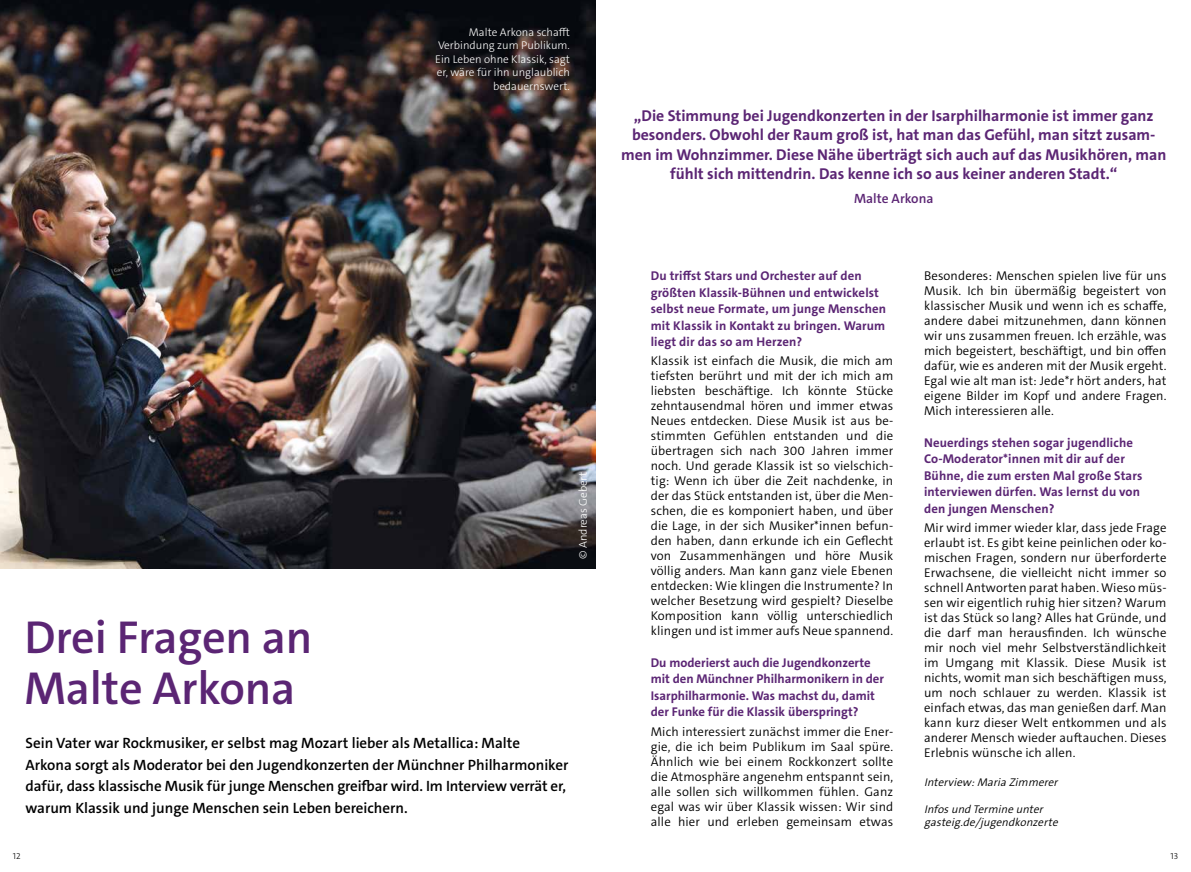
<style>
.page{position:relative;width:1191px;height:872px;background:#fff}
.page>*{position:absolute;margin:0;border:0;box-sizing:border-box;transform-origin:0 0}
.t1{font:600 46.5px/51px "The Sans C5";letter-spacing:-.005em;color:#5b2574}
.t2{font:700 15.75px/19.5px "The Sans C5";color:#5b2574;text-align:center}
.t3{font:600 15px/21.8px "The Sans C5";color:#000}
.t4{font:600 13.5px "The Sans C5";color:#5b2574}
.t5{font:300 12.75px/15px "The Sans C5";letter-spacing:.01em;color:#000;text-align:justify}
.t6{font:700 12.75px/16.5px "The Sans C5";letter-spacing:.01em;color:#5b2574}
.t7{font:300 11.25px/13.5px "The Sans C5";color:#fff;text-align:right}
.t8{font:italic 300 11.25px/13.5px "The Sans C5";color:#000}
.t9{font:300 9px "The Sans C5";color:#000}
</style>
<div class="page">
<img style="left:0;top:0;width:595px;height:568px">
<p class="t7" style="left:435px;top:25px;width:136px">Malte Arkona schafft<br>Verbindung zum Publikum.<br>Ein Leben ohne Klassik, sagt er, wäre für ihn unglaublich bedauernswert.</p>
<p class="t7" style="left:576px;top:559px;width:88px;rotate:-90deg">© Andreas Gebert</p>
<h1 class="t1" style="left:24px;top:612px;width:290px">Drei Fragen an<br>Malte Arkona</h1>
<p class="t3" style="left:26px;top:732px;width:544px">Sein Vater war Rockmusiker, er selbst mag Mozart lieber als Metallica: Malte Arkona sorgt als Moderator bei den Jugendkonzerten der Münchner Philharmoniker dafür, dass klassische Musik für junge Menschen greifbar wird. Im Interview verrät er, warum Klassik und junge Menschen sein Leben bereichern.</p>
<p class="t2" style="left:621px;top:106px;width:547px">„Die Stimmung bei Jugendkonzerten in der Isarphilharmonie ist immer ganz besonders. Obwohl der Raum groß ist, hat man das Gefühl, man sitzt zusam&shy;men im Wohnzimmer. Diese Nähe überträgt sich auch auf das Musikhören, man fühlt sich mittendrin. Das kenne ich so aus keiner anderen Stadt.“</p>
<p class="t4" style="left:854px;top:190px;width:81px">Malte Arkona</p>
<p class="t6" style="left:651px;top:268px;width:237px">Du triffst Stars und Orchester auf den größten Klassik-Bühnen und entwickelst selbst neue Formate, um junge Menschen mit Klassik in Kontakt zu bringen. Warum liegt dir das so am Herzen?</p>
<p class="t5" style="left:651px;top:354px;width:244px">Klassik ist einfach die Musik, die mich am tiefsten berührt und mit der ich mich am liebsten beschäftige. Ich könnte Stücke zehntausendmal hören und immer etwas Neues entdecken. Diese Musik ist aus be&shy;stimmten Gefühlen entstanden und die übertragen sich nach 300 Jahren immer noch. Und gerade Klassik ist so vielschich&shy;tig: Wenn ich über die Zeit nachdenke, in der das Stück entstanden ist, über die Men&shy;schen, die es komponiert haben, und über die Lage, in der sich Musiker*innen befun&shy;den haben, dann erkunde ich ein Geflecht von Zusammenhängen und höre Musik völlig anders. Man kann ganz viele Ebenen entdecken: Wie klingen die Instrumente? In welcher Besetzung wird gespielt? Dieselbe Komposition kann völlig unterschiedlich klingen und ist immer aufs Neue spannend.</p>
<p class="t6" style="left:651px;top:654px;width:235px">Du moderierst auch die Jugendkonzerte mit den Münchner Philharmonikern in der Isarphilharmonie. Was machst du, damit der Funke für die Klassik überspringt?</p>
<p class="t5" style="left:651px;top:724px;width:244px">Mich interessiert zunächst immer die Ener&shy;gie, die ich beim Publikum im Saal spüre.<br>Ähnlich wie bei einem Rockkonzert sollte die Atmosphäre angenehm entspannt sein, alle sollen sich willkommen fühlen. Ganz egal was wir über Klassik wissen: Wir sind alle hier und erleben gemeinsam etwas</p>
<p class="t5" style="left:924px;top:268px;width:244px">Besonderes: Menschen spielen live für uns Musik. Ich bin übermäßig begeistert von klassischer Musik und wenn ich es schaffe, andere dabei mitzunehmen, dann können wir uns zusammen freuen. Ich erzähle, was mich begeistert, beschäftigt, und bin offen dafür, wie es anderen mit der Musik ergeht.<br>Egal wie alt man ist: Jede*r hört anders, hat eigene Bilder im Kopf und andere Fragen.<br>Mich interessieren alle.</p>
<p class="t6" style="left:924px;top:434px;width:220px">Neuerdings stehen sogar jugendliche Co-Moderator*innen mit dir auf der Bühne, die zum ersten Mal große Stars interviewen dürfen. Was lernst du von den jungen Menschen?</p>
<p class="t5" style="left:924px;top:520px;width:244px">Mir wird immer wieder klar, dass jede Frage erlaubt ist. Es gibt keine peinlichen oder ko&shy;mischen Fragen, sondern nur überforderte Erwachsene, die vielleicht nicht immer so schnell Antworten parat haben. Wieso müs&shy;sen wir eigentlich ruhig hier sitzen? Warum ist das Stück so lang? Alles hat Gründe, und die darf man herausfinden. Ich wünsche mir noch viel mehr Selbstverständlichkeit im Umgang mit Klassik. Diese Musik ist nichts, womit man sich beschäftigen muss, um noch schlauer zu werden. Klassik ist einfach etwas, das man genießen darf. Man kann kurz dieser Welt entkommen und als anderer Mensch wieder auftauchen. Dieses Erlebnis wünsche ich allen.</p>
<p class="t8" style="left:924px;top:775px;width:138px">Interview:Maria Zimmerer</p>
<p class="t8" style="left:924px;top:802px;width:138px">Infosund Termine unter gasteig.de/j ugendkonzerte</p>
<p class="t9" style="left:13px;top:850px;width:9px">12</p>
<p class="t9" style="left:1170px;top:850px;width:9px">13</p>
</div>
